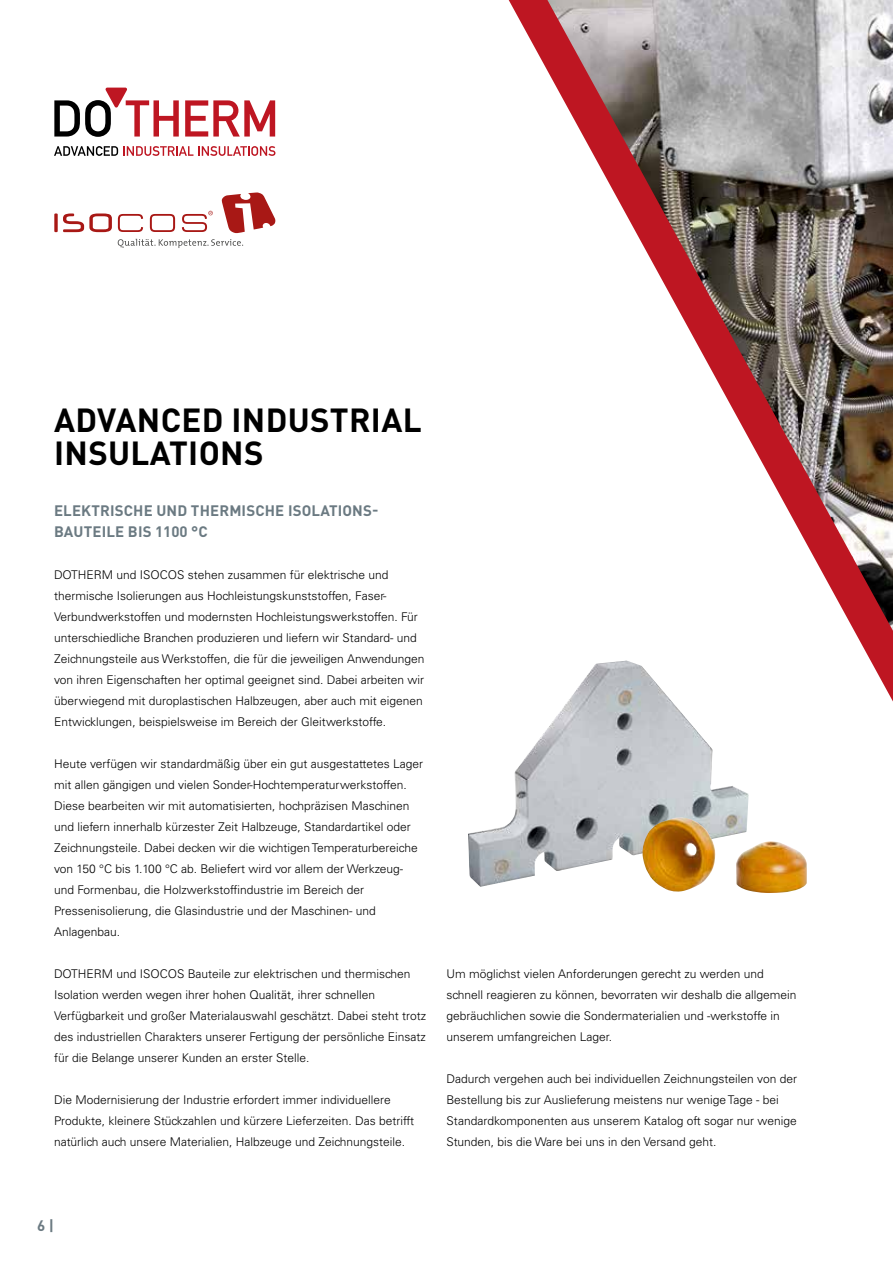
<style>
.page{position:relative;width:893px;height:1263px;background:#fff}
.page>*{position:absolute;margin:0;border:0;box-sizing:border-box;transform-origin:0 0}
.t1{font:700 33px/33px "DIN Pro";letter-spacing:.01em;color:#000}
.t2{font:700 15px/21px "DIN Pro";letter-spacing:.01em;color:#6b7a82}
.t3{font:300 12px/21px "Univers LT Std";color:#000}
</style>
<div class="page">
<svg style="left:508px;top:0;width:385px;height:839px"></svg>
<svg style="left:54px;top:146px;width:221px;height:10px"></svg>
<svg style="left:185px;top:100px;width:90px;height:37px"></svg>
<svg style="left:54px;top:88px;width:125px;height:49px"></svg>
<svg style="left:222px;top:192px;width:53px;height:41px"></svg>
<svg style="left:54px;top:213px;width:4px;height:19px"></svg>
<svg style="left:63px;top:213px;width:49px;height:19px"></svg>
<svg style="left:118px;top:214px;width:25px;height:18px"></svg>
<svg style="left:150px;top:214px;width:25px;height:18px"></svg>
<svg style="left:118px;top:239px;width:125px;height:9px"></svg>
<svg style="left:182px;top:211px;width:31px;height:21px"></svg>
<img style="left:468px;top:661px;width:157px;height:226px">
<img style="left:641px;top:817px;width:166px;height:76px">
<h1 class="t1" style="left:54px;top:401px;width:369px">ADVANCED INDUSTRIAL<br>INSULATIONS</h1>
<p class="t2" style="left:54px;top:499px;width:326px">ELEKTRISCHE UND THERMISCHE ISOLATIONS-<br>BAUTEILE BIS 1100 °C</p>
<p class="t3" style="left:54px;top:564px;width:372px">DOTHERM und ISOCOS stehen zusammen für elektrische und thermische Isolierungen aus Hochleistungskunststoffen, Faser-Verbundwerkstoffen und modernsten Hochleistungswerkstoffen. Für unterschiedliche Branchen produzieren und liefern wir Standard- und Zeichnungsteile aus Werkstoffen, die für die jeweiligen Anwendungen von ihren Eigenschaften her optimal geeignet sind. Dabei arbeiten wir überwiegend mit duroplastischen Halbzeugen, aber auch mit eigenen Entwicklungen, beispielsweise im Bereich der Gleitwerkstoffe.</p>
<p class="t3" style="left:54px;top:753px;width:371px">Heute verfügen wir standardmäßig über ein gut ausgestattetes Lager mit allen gängigen und vielen Sonder-Hochtemperaturwerkstoffen.<br>Diese bearbeiten wir mit automatisierten, hochpräzisen Maschinen und liefern innerhalb kürzester Zeit Halbzeuge, Standardartikel oder Zeichnungsteile. Dabei decken wir die wichtigen Temperaturbereiche von 150 °C bis 1.100 °C ab. Beliefert wird vor allem der Werkzeug&shy;und Formenbau, die Holzwerkstoffindustrie im Bereich der Pressenisolierung, die Glasindustrie und der Maschinen- und Anlagenbau.</p>
<p class="t3" style="left:54px;top:963px;width:374px">DOTHERM und ISOCOS Bauteile zur elektrischen und thermischen Isolation werden wegen ihrer hohen Qualität, ihrer schnellen Verfügbarkeit und großer Materialauswahl geschätzt. Dabei steht trotz des industriellen Charakters unserer Fertigung der persönliche Einsatz für die Belange unserer Kunden an erster Stelle.</p>
<p class="t3" style="left:54px;top:1089px;width:361px">Die Modernisierung der Industrie erfordert immer individuellere<br>Produkte, kleinere Stückzahlen und kürzere Lieferzeiten. Das betrifft natürlich auch unsere Materialien, Halbzeuge und Zeichnungsteile.</p>
<p class="t3" style="left:446px;top:963px;width:352px">Um möglichst vielen Anforderungen gerecht zu werden und schnell reagieren zu können, bevorraten wir deshalb die allgemein gebräuchlichen sowie die Sondermaterialien und -werkstoffe in unserem umfangreichen Lager.</p>
<p class="t3" style="left:446px;top:1068px;width:352px">Dadurch vergehen auch bei individuellen Zeichnungsteilen von der Bestellung bis zur Auslieferung meistens nur wenige Tage - bei Standardkomponenten aus unserem Katalog oft sogar nur wenige Stunden, bis die Ware bei uns in den Versand geht.</p>
<p class="t2" style="left:37px;top:1214px;width:18px">6 |</p>
</div>
